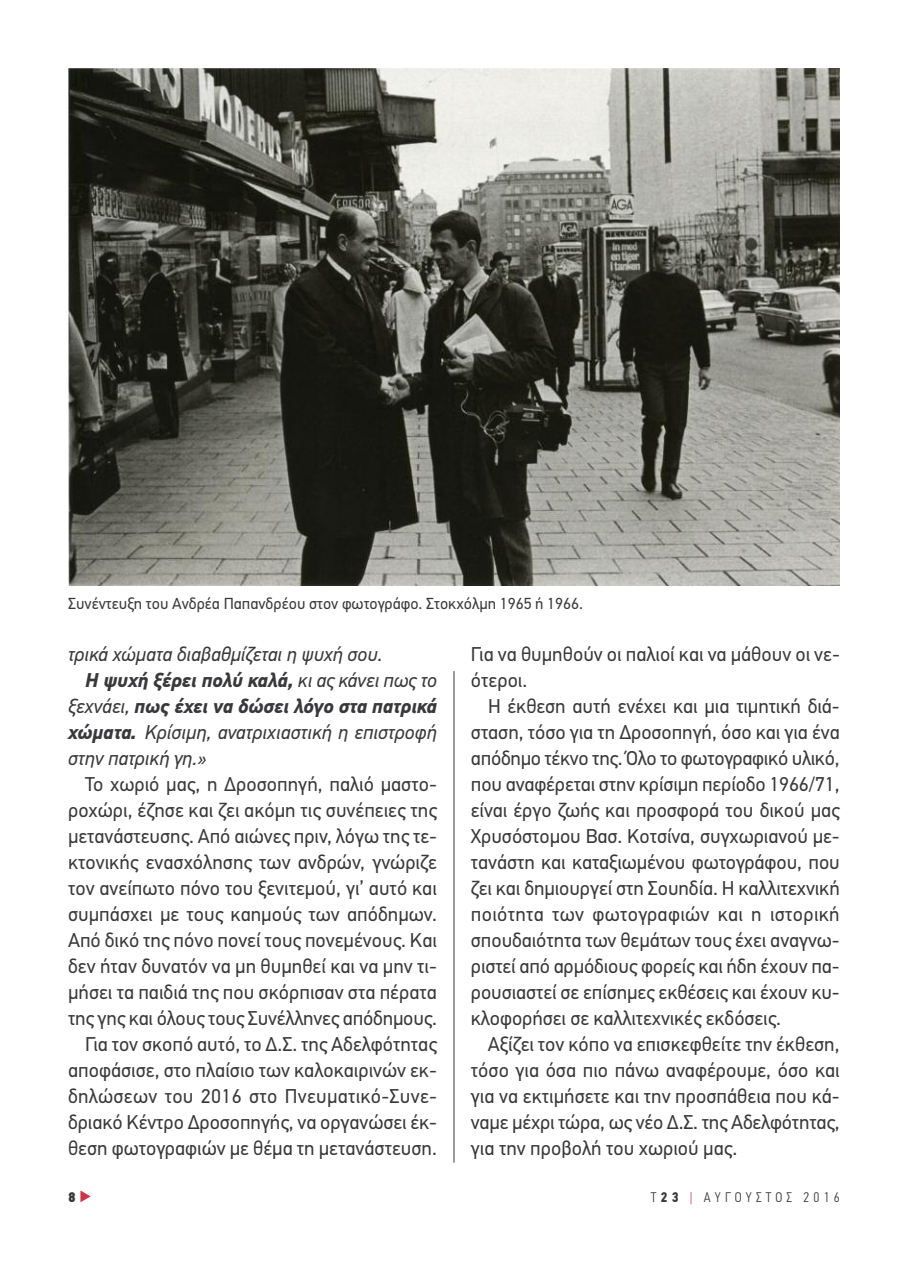
<style>
.page{position:relative;width:908px;height:1276px;background:#fff}
.page>*{position:absolute;margin:0;border:0;box-sizing:border-box;transform-origin:0 0}
.t1{font:20px/26px "PF Din Text Pro";color:#39383a;text-align:justify}
.t2{font:italic 20px "PF Din Text Pro";color:#39383a}
.t3{font:italic 700 20px "PF Din Text Pro";color:#39383a}
.t4{font:16px "PF Din Text Pro";color:#39383a}
.t5{font:300 14px "PF Din Text Cond Pro";letter-spacing:.3em;color:#39383a}
.t6{font:14px "PF Din Text Cond Pro X Black";color:#39383a}
.s1{font-weight:400}
.s2{font-weight:700}
.s3{font-family:"Lucida Grande";color:#cc354b}
.s4{color:#cc354b}
</style>
<div class="page">
<hr style="left:453px;top:671px;width:1px;height:491px;background:#39383a">
<img style="left:68px;top:68px;width:771px;height:518px">
<p class="t4" style="left:68px;top:594px;width:516px">Συνέντευξη του Ανδρέα Παπανδρέου στον φωτογράφο. Στοκχόλμη 1965 ή 1966.</p>
<p class="t2" style="left:68px;top:642px;width:316px">τρικά χώματα διαβαθμίζεται η ψυχή σου.</p>
<p class="t3" style="left:85px;top:668px;width:353px">Η ψυχή ξέρει πολύ καλά, <span class="s1">κι ας κάνει πως το</span></p>
<p class="t3" style="left:68px;top:694px;width:370px"><span class="s1">ξεχνάει,</span> πως έχει να δώσει λόγο στα πατρικά</p>
<p class="t2" style="left:68px;top:720px;width:370px"><span class="s2">χώματα.</span> Κρίσιμη, ανατριχιαστική η επιστροφή</p>
<p class="t2" style="left:68px;top:746px;width:140px">στην πατρική γη.»</p>
<p class="t1" style="left:68px;top:771px;width:370px;text-align:right">Το χωριό μας, η Δροσοπηγή, παλιό μαστο&shy;ροχώρι, έζησε και ζει ακόμη τις συνέπειες της μετανάστευσης. Από αιώνες πριν, λόγω της τε&shy;κτονικής ενασχόλησης των ανδρών, γνώριζε τον ανείπωτο πόνο του ξενιτεμού, γι’ αυτό και συμπάσχει με τους καημούς των απόδημων.<br>Από δικό της πόνο πονεί τους πονεμένους. Και δεν ήταν δυνατόν να μη θυμηθεί και να μην τι&shy;μήσει τα παιδιά της που σκόρπισαν στα πέρατα της γης και όλους τους Συνέλληνες απόδημους.<br>Για τον σκοπό αυτό, το Δ.Σ. της Αδελφότητας αποφάσισε, στο πλαίσιο των καλοκαιρινών εκ&shy;δηλώσεων του 2016 στο Πνευματικό-Συνε&shy;δριακό Κέντρο Δροσοπηγής, να οργανώσει έκ&shy;θεση φωτογραφιών με θέμα τη μετανάστευση.</p>
<p class="t1" style="left:471px;top:641px;width:370px">Για να θυμηθούν οι παλιοί και να μάθουν οι νε&shy;ότεροι.</p>
<p class="t1" style="left:470px;top:693px;width:370px;text-indent:17px">Η έκθεση αυτή ενέχει και μια τιμητική διά&shy;σταση, τόσο για τη Δροσοπηγή, όσο και για ένα απόδημο τέκνο της. Όλο το φωτογραφικό υλικό, που αναφέρεται στην κρίσιμη περίοδο 1966/71, είναι έργο ζωής και προσφορά του δικού μας Χρυσόστομου Βασ. Κοτσίνα, συγχωριανού με&shy;τανάστη και καταξιωμένου φωτογράφου, που ζει και δημιουργεί στη Σουηδία. Η καλλιτεχνική ποιότητα των φωτογραφιών και η ιστορική σπουδαιότητα των θεμάτων τους έχει αναγνω&shy;ριστεί από αρμόδιους φορείς και ήδη έχουν πα&shy;ρουσιαστεί σε επίσημες εκθέσεις και έχουν κυ&shy;κλοφορήσει σε καλλιτεχνικές εκδόσεις.</p>
<p class="t1" style="left:470px;top:1031px;width:370px;text-indent:17px">Αξίζει τον κόπο να επισκεφθείτε την έκθεση, τόσο για όσα πιο πάνω αναφέρουμε, όσο και για να εκτιμήσετε και την προσπάθεια που κά&shy;ναμε μέχρι τώρα, ως νέο Δ.Σ. της Αδελφότητας, για την προβολή του χωριού μας.</p>
<p class="t6" style="left:68px;top:1188px;width:25px">8 <span class="s3">►</span></p>
<p class="t5" style="left:650px;top:1189px;width:190px">Τ<span class="s2">23</span> <span class="s4">|</span> αΥΓΟΥσΤΟσ 2016</p>
</div>
